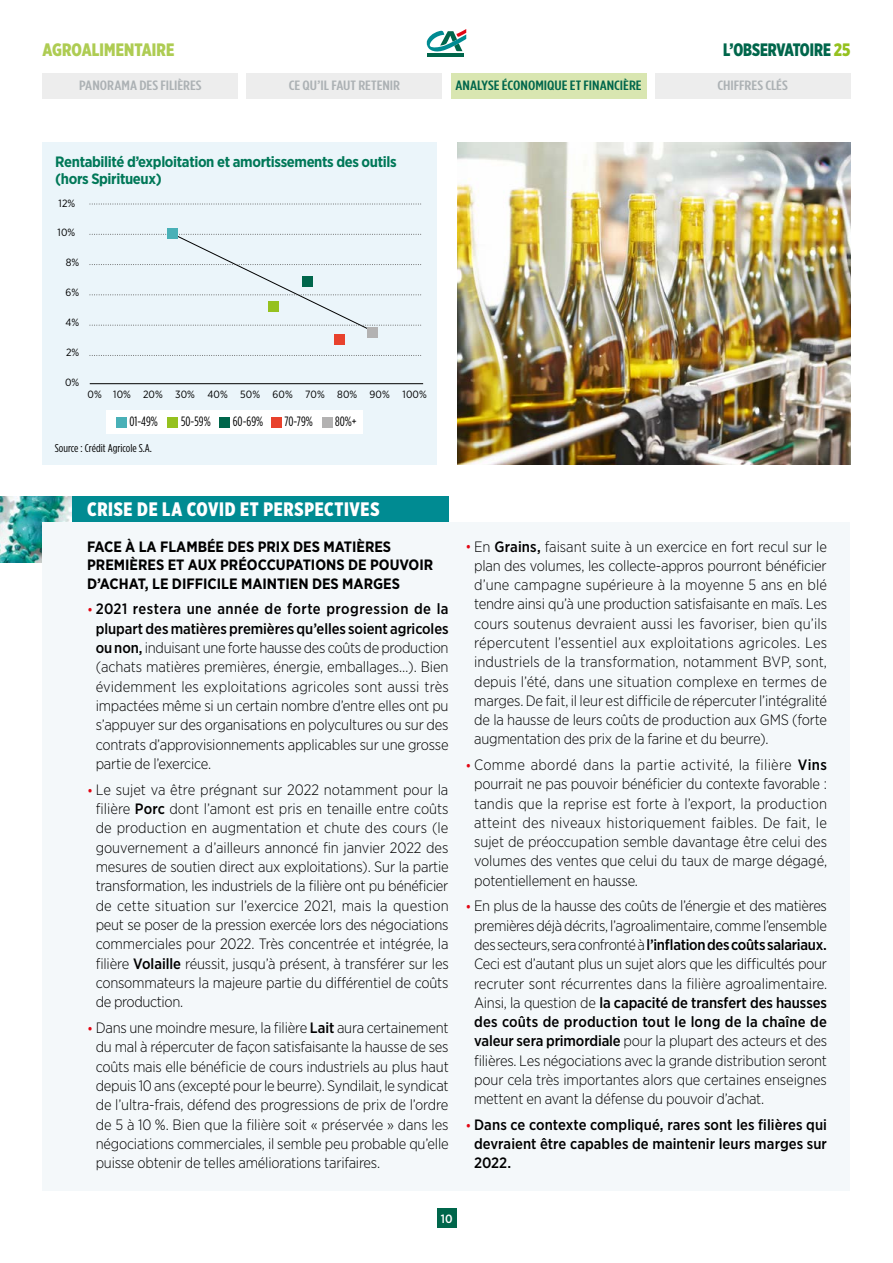
<style>
.page{position:relative;width:893px;height:1263px;background:#fff}
.page>*{position:absolute;margin:0;border:0;box-sizing:border-box;transform-origin:0 0}
.t1{font:900 19.5px "Gotham X Narrow";letter-spacing:.035em;color:#fff}
.t2{font:900 18px "Gotham X Narrow";color:#00664b;scale:.95 1}
.t3{font:900 18px "Gotham X Narrow";letter-spacing:.005em;color:#aecc53}
.t4{font:300 15px/19.4px "Gotham Narrow";letter-spacing:-.015em;color:#000;text-align:justify}
.t5{font:700 15px/18.6px "Gotham Narrow";color:#000}
.t6{font:500 15px/19.2px "Gotham Narrow";letter-spacing:.005em;color:#000;text-align:justify}
.t7{font:700 15px/17.2px "Gotham Narrow";letter-spacing:-.025em;color:#007858}
.t8{font:500 13.5px "Gotham Condensed";color:#acb1b4;scale:1.3 1}
.t9{font:500 13.5px "Gotham Condensed";color:#00664b;scale:1.3 1}
.t10{font:13.5px "Gotham Condensed";color:#000}
.t11{font:500 12px "Gotham Narrow";color:#fff}
.t12{font:11.25px "Gotham Condensed";color:#000;scale:1.1 1}
.t13{font:10.5px "Gotham Narrow";letter-spacing:.01em;color:#000}
.s1{color:#95c11f}
.s2{color:#e30613}
.s3{font-weight:500}
.s4{font-weight:300;color:#e30613}
</style>
<div class="page">
<div style="left:247px;top:73px;width:195px;height:26px;background:#ededed"></div>
<div style="left:451px;top:73px;width:195px;height:26px;background:#d9e6b1"></div>
<div style="left:655px;top:73px;width:195px;height:26px;background:#ededed"></div>
<div style="left:43px;top:73px;width:195px;height:26px;background:#ededed"></div>
<hr style="left:427px;top:53px;width:37px;height:4px;background:#00664b">
<svg style="left:426px;top:29px;width:40px;height:23px"></svg>
<div style="left:437px;top:1209px;width:19px;height:19px;background:#00664b"></div>
<img style="left:0;top:496px;width:72px;height:66px">
<div style="left:43px;top:522px;width:807px;height:669px;background:#f4f8fa"></div>
<div style="left:72px;top:496px;width:377px;height:26px;background:#008b92"></div>
<div style="left:43px;top:143px;width:394px;height:322px;background:#ebf5fa"></div>
<hr style="left:90px;top:383px;width:333px;height:1px;background:#000">
<svg style="left:90px;top:355px;width:332px;height:1px"></svg>
<svg style="left:90px;top:234px;width:332px;height:96px"></svg>
<svg style="left:90px;top:204px;width:331px;height:1px"></svg>
<div style="left:168px;top:228px;width:10px;height:11px;background:#49b0b7"></div>
<div style="left:367px;top:327px;width:10px;height:11px;background:#b3b2b2"></div>
<div style="left:107px;top:410px;width:256px;height:24px;background:#fff"></div>
<div style="left:116px;top:417px;width:11px;height:10px;background:#49b0b7"></div>
<div style="left:167px;top:417px;width:11px;height:10px;background:#95c11f"></div>
<div style="left:219px;top:417px;width:11px;height:10px;background:#00664b"></div>
<div style="left:271px;top:417px;width:11px;height:10px;background:#e8412c"></div>
<div style="left:322px;top:417px;width:11px;height:10px;background:#b3b2b2"></div>
<div style="left:268px;top:301px;width:10px;height:11px;background:#95c11f"></div>
<div style="left:302px;top:276px;width:11px;height:10px;background:#00664b"></div>
<div style="left:334px;top:334px;width:11px;height:11px;background:#e8412c"></div>
<img style="left:457px;top:142px;width:393px;height:322px">
<p class="t3" style="left:43px;top:38px;width:133px">AGROALIMENTAIRE</p>
<p class="t2" style="left:723px;top:38px;width:135px">L’OBSERVATOIRE <span class="s1">25</span></p>
<p class="t8" style="left:79px;top:78px;width:96px">PANORAMA DES FILIÈRES</p>
<p class="t8" style="left:289px;top:78px;width:87px">CE QU’IL FAUT RETENIR</p>
<p class="t9" style="left:455px;top:78px;width:145px">ANALYSE ÉCONOMIQUE ET FINANCIÈRE</p>
<p class="t8" style="left:717px;top:78px;width:56px">CHIFFRES CLÉS</p>
<p class="t7" style="left:55px;top:153px;width:343px">Rentabilité d’exploitation et amortissements des outils (hors Spiritueux)</p>
<p class="t13" style="left:59px;top:196px;width:18px">12%</p>
<p class="t13" style="left:58px;top:226px;width:19px">10%</p>
<p class="t13" style="left:66px;top:256px;width:15px">8%</p>
<p class="t13" style="left:66px;top:286px;width:15px">6%</p>
<p class="t13" style="left:65px;top:316px;width:15px">4%</p>
<p class="t13" style="left:66px;top:346px;width:15px">2%</p>
<p class="t13" style="left:65px;top:376px;width:16px">0%</p>
<p class="t13" style="left:88px;top:388px;width:341px">0% 10% 20% 30% 40% 50% 60% 70% 80% 90% 100%</p>
<p class="t10" style="left:129px;top:414px;width:30px">01-49%</p>
<p class="t10" style="left:181px;top:414px;width:31px">50-59%</p>
<p class="t10" style="left:233px;top:414px;width:32px">60-69%</p>
<p class="t10" style="left:284px;top:414px;width:30px">70-79%</p>
<p class="t10" style="left:335px;top:414px;width:23px">80%+</p>
<p class="t12" style="left:55px;top:441px;width:90px">Source : Crédit Agricole S.A.</p>
<h1 class="t1" style="left:87px;top:497px;width:294px">CRISE DE LA COVID ET PERSPECTIVES</h1>
<p class="t5" style="left:87px;top:537px;width:348px">FACE À LA FLAMBÉE DES PRIX DES MATIÈRES<br>PREMIÈRES ET AUX PRÉOCCUPATIONS DE POUVOIR<br>D’ACHAT, LE DIFFICILE MAINTIEN DES MARGES</p>
<p class="t4" style="left:96px;top:599px;width:355px;text-indent:-9px"><span class="s2">•</span> <span class="s3">2021 restera une année de forte progression de la plupart des matières premières qu’elles soient agricoles ou non,</span> induisant une forte hausse des coûts de production (achats matières premières, énergie, emballages…). Bien évidemment les exploitations agricoles sont aussi très impactées même si un certain nombre d’entre elles ont pu s’appuyer sur des organisations en polycultures ou sur des contrats d’approvisionnements applicables sur une grosse partie de l’exercice.</p>
<p class="t4" style="left:96px;top:779px;width:355px;text-indent:-9px"><span class="s2">•</span> Le sujet va être prégnant sur 2022 notamment pour la filière <span class="s3">Porc</span> dont l’amont est pris en tenaille entre coûts de production en augmentation et chute des cours (le gouvernement a d’ailleurs annoncé fin janvier 2022 des mesures de soutien direct aux exploitations). Sur la partie transformation, les industriels de la filière ont pu bénéficier de cette situation sur l’exercice 2021, mais la question peut se poser de la pression exercée lors des négociations commerciales pour 2022. Très concentrée et intégrée, la filière <span class="s3">Volaille</span> réussit, jusqu’à présent, à transférer sur les consommateurs la majeure partie du différentiel de coûts de production.</p>
<p class="t4" style="left:96px;top:1018px;width:355px;text-indent:-9px"><span class="s2">•</span> Dans une moindre mesure, la filière <span class="s3">Lait</span> aura certainement du mal à répercuter de façon satisfaisante la hausse de ses coûts mais elle bénéficie de cours industriels au plus haut depuis 10 ans (excepté pour le beurre). Syndilait, le syndicat de l’ultra-frais, défend des progressions de prix de l’ordre de 5 à 10 %. Bien que la filière soit « préservée » dans les négociations commerciales, il semble peu probable qu’elle puisse obtenir de telles améliorations tarifaires.</p>
<p class="t4" style="left:474px;top:536px;width:355px;text-indent:-9px"><span class="s2">•</span> En <span class="s3">Grains,</span> faisant suite à un exercice en fort recul sur le plan des volumes, les collecte-appros pourront bénéficier d’une campagne supérieure à la moyenne 5 ans en blé tendre ainsi qu’à une production satisfaisante en maïs. Les cours soutenus devraient aussi les favoriser, bien qu’ils répercutent l’essentiel aux exploitations agricoles. Les industriels de la transformation, notamment BVP, sont, depuis l’été, dans une situation complexe en termes de marges. De fait, il leur est difficile de répercuter l’intégralité de la hausse de leurs coûts de production aux GMS (forte augmentation des prix de la farine et du beurre).</p>
<p class="t4" style="left:474px;top:755px;width:354px;text-indent:-9px"><span class="s2">•</span> Comme abordé dans la partie activité, la filière <span class="s3">Vins </span>pourrait ne pas pouvoir bénéficier du contexte favorable : tandis que la reprise est forte à l’export, la production atteint des niveaux historiquement faibles. De fait, le sujet de préoccupation semble davantage être celui des volumes des ventes que celui du taux de marge dégagé, potentiellement en hausse.</p>
<p class="t4" style="left:474px;top:896px;width:355px;text-indent:-9px"><span class="s2">•</span> En plus de la hausse des coûts de l’énergie et des matières premières déjà décrits, l’agroalimentaire, comme l’ensemble des secteurs, sera confronté à <span class="s3">l’inflation des coûts salariaux.<br></span>Ceci est d’autant plus un sujet alors que les difficultés pour recruter sont récurrentes dans la filière agroalimentaire.<br>Ainsi, la question de <span class="s3">la capacité de transfert des hausses des coûts de production tout le long de la chaîne de valeur sera primordiale</span> pour la plupart des acteurs et des filières. Les négociations avec la grande distribution seront pour cela très importantes alors que certaines enseignes mettent en avant la défense du pouvoir d’achat.</p>
<p class="t6" style="left:474px;top:1115px;width:354px;text-indent:-9px"><span class="s4">•</span> Dans ce contexte compliqué, rares sont les filières qui devraient être capables de maintenir leurs marges sur 2022.</p>
<p class="t11" style="left:441px;top:1211px;width:13px">10</p>
</div>
